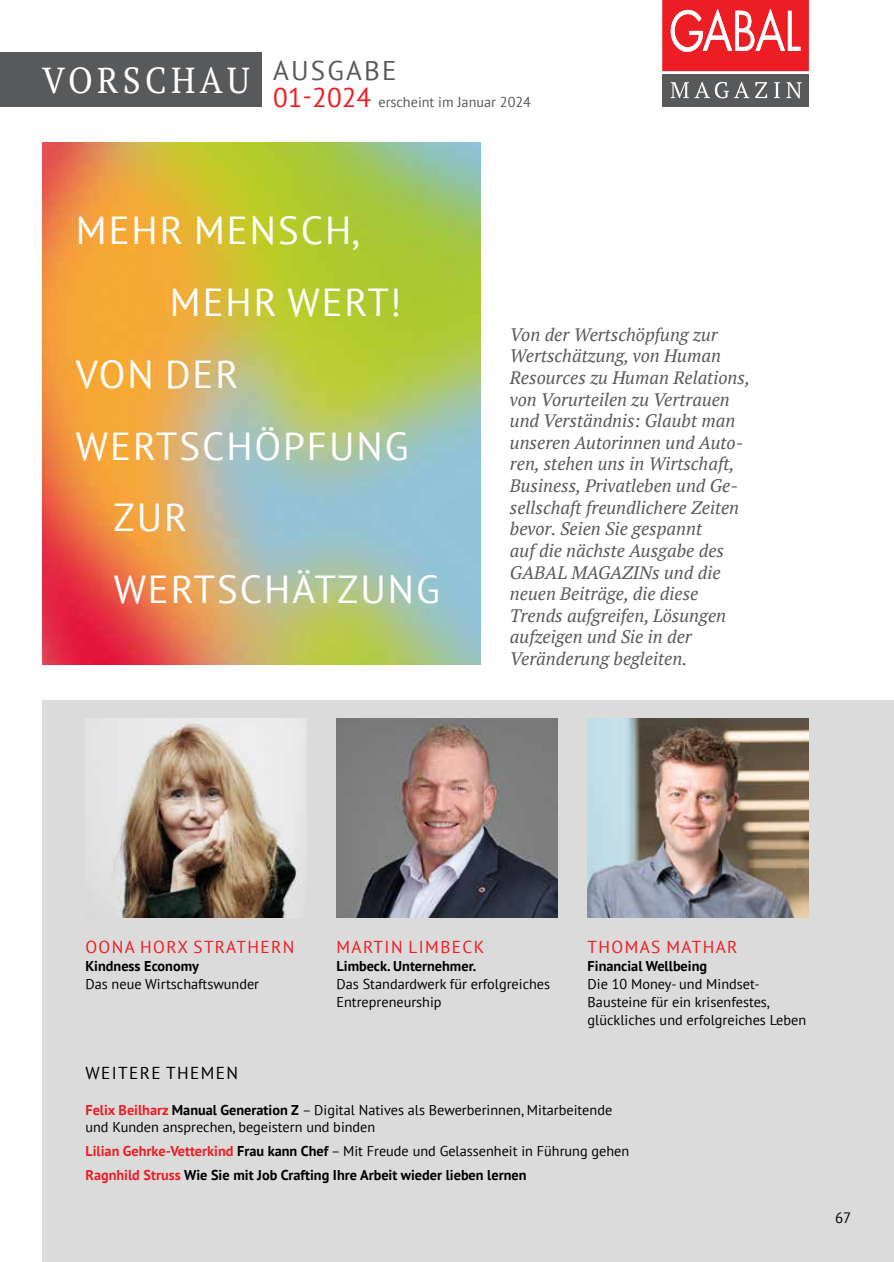
<style>
.page{position:relative;width:894px;height:1262px;background:#fff}
.page>*{position:absolute;margin:0;border:0;box-sizing:border-box;transform-origin:0 0}
.t1{font:39px "PT Sans";letter-spacing:.05em;color:#fff}
.t2{font:36px "PT Serif";letter-spacing:.13em;color:#fff;scale:.93 1}
.t3{font:27px "PT Sans";letter-spacing:.08em;color:#58595b}
.t4{font:italic 18px/21.6px "PT Serif";color:#58595b}
.t5{font:17.25px "PT Sans";letter-spacing:.08em;color:#ed1d24}
.t6{font:17.25px "PT Sans";letter-spacing:.08em;color:#000}
.t7{font:15px "PT Sans";color:#000}
.t8{font:14.25px/18px "PT Sans";color:#000}
.t9{font:700 14.25px/24px "PT Sans";color:#000}
.t10{font:14.25px "PT Sans";color:#58595b}
.s1{font-size:27px;color:#ed1d24}
.s2{font-weight:700;color:#ed1d24}
.s3{font-weight:700}
.s4{color:#ed1d24}
.s5{font-weight:400}
</style>
<div class="page">
<div style="left:43px;top:701px;width:850px;height:561px;background:#dbdbdb"></div>
<img style="left:43px;top:143px;width:437px;height:522px">
<div style="left:662px;top:74px;width:146px;height:33px;background:#58595b"></div>
<svg style="left:662px;top:0;width:146px;height:71px;background:#f0454a"></svg>
<svg style="left:670px;top:82px;width:18px;height:16px"></svg>
<svg style="left:694px;top:82px;width:55px;height:16px"></svg>
<svg style="left:755px;top:82px;width:12px;height:16px"></svg>
<svg style="left:774px;top:82px;width:5px;height:16px"></svg>
<svg style="left:786px;top:82px;width:15px;height:16px"></svg>
<div style="left:0;top:52px;width:262px;height:55px;background:#58595b"></div>
<img style="left:336px;top:719px;width:221px;height:198px">
<img style="left:117px;top:719px;width:189px;height:198px">
<img style="left:587px;top:719px;width:221px;height:198px">
<h2 class="t2" style="left:42px;top:57px;width:224px">VORSCHAU</h2>
<h3 class="t3" style="left:273px;top:53px;width:125px">Ausgabe</h3>
<p class="t10" style="left:273px;top:93px;width:259px"><span class="s1">01</span><sup>-</sup><span class="s1">2024</span> erscheint im Januar 2024</p>
<h1 class="t1" style="left:76px;top:205px;width:286px">Mehr Mensch,</h1>
<h1 class="t1" style="left:170px;top:277px;width:233px">mehr Wert!</h1>
<h1 class="t1" style="left:76px;top:349px;width:164px">Von der</h1>
<h1 class="t1" style="left:76px;top:421px;width:334px">Wertschöpfung</h1>
<h1 class="t1" style="left:113px;top:493px;width:75px">zur</h1>
<h1 class="t1" style="left:114px;top:564px;width:327px">Wertschätzung</h1>
<p class="t4" style="left:509px;top:323px;width:241px">Von der Wertschöpfung zur<br>Wertschätzung, von Human<br>Resources zu Human Relations, von Vorurteilen zu Vertrauen und Verständnis: Glaubt man unseren Autorinnen und Auto&shy;ren, stehen uns in Wirtschaft,<br>Business, Privatleben und Ge&shy;sellschaft freundlichere Zeiten bevor. Seien Sie gespannt<br>auf die nächste Ausgabe des<br>GABAL MAGAZINs und die neuen Beiträge, die diese<br>Trends aufgreifen, Lösungen aufzeigen und Sie in der<br>Veränderung begleiten.</p>
<p class="t5" style="left:85px;top:936px;width:210px">Oona H orx Strathern</p>
<p class="t9" style="left:85px;top:953px;width:115px">Kindness Economy</p>
<p class="t8" style="left:85px;top:974px;width:175px">Das neue Wirtschaftswunder</p>
<p class="t6" style="left:85px;top:1062px;width:154px">Weitere themen</p>
<p class="t5" style="left:336px;top:936px;width:149px">Martin Limbeck</p>
<p class="t9" style="left:336px;top:953px;width:141px">Limbeck. Unternehmer.</p>
<p class="t8" style="left:336px;top:974px;width:215px">Das Standardwerk für erfolgreiches<br>Entrepreneurship</p>
<p class="t5" style="left:587px;top:936px;width:151px">Thomas Mathar</p>
<p class="t9" style="left:587px;top:953px;width:121px">Financial Wellbeing</p>
<p class="t8" style="left:587px;top:974px;width:220px">Die 10 Money- und M indset-<br>Bausteine für ein krisenfestes, glückliches und erfolgreiches Leben</p>
<p class="t8" style="left:85px;top:1101px;width:528px;line-height:16.5px"><span class="s2">Felix Beilharz</span> <span class="s3">Manual Generation Z</span> – Digital N atives als Bewerberinnen, M itarbeitende und Kunden ansprechen, begeistern und binden</p>
<p class="t9" style="left:85px;top:1138px;width:545px"><span class="s4">Lilian Gehrke-Vetterkind</span> Frau kann Chef <span class="s5">– M it Freude und Gelassenheit in Führung gehen<br></span><span class="s4">Ragnhild Struss</span> Wie Sie mit Job Crafting Ihre Arbeit wieder lieben lernen</p>
<p class="t7" style="left:834px;top:1208px;width:18px">67</p>
</div>
